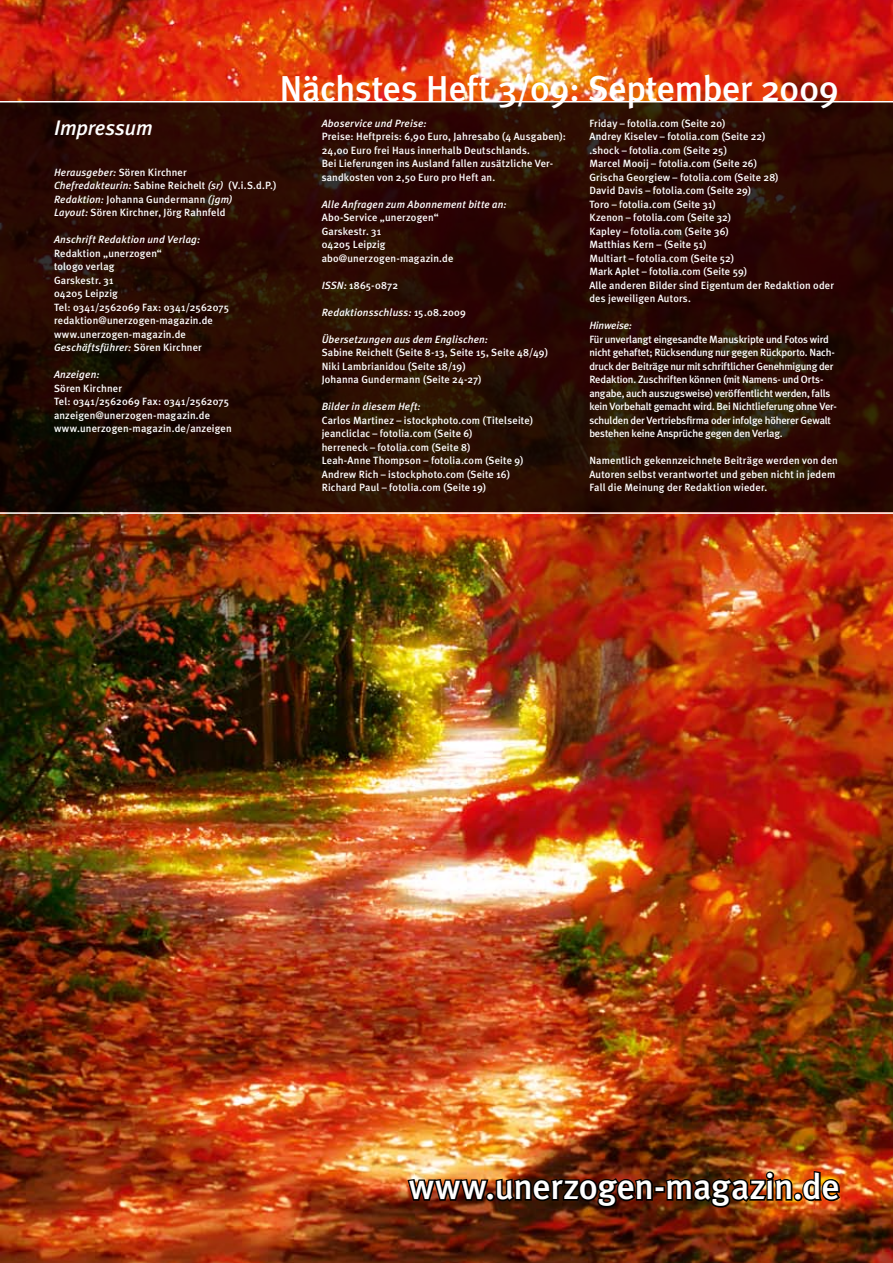
<style>
.page{position:relative;width:893px;height:1263px;background:#fff}
.page>*{position:absolute;margin:0;border:0;box-sizing:border-box;transform-origin:0 0}
.t1{font:500 36px "Meta Plus";letter-spacing:-.01em;color:#fff}
.t2{font:italic 500 21px "Meta Plus";color:#fff}
.t3{font:500 10.5px/13.5px "Meta Plus";letter-spacing:.015em;color:#fff}
.t4{font:500 10.5px/13.5px "Meta Plus";letter-spacing:-.015em;color:#fff}
.t5{font:italic 500 10.5px "Meta Plus";letter-spacing:.015em;color:#fff}
.t6{font:italic 500 10.5px "Meta Plus";letter-spacing:-.015em;color:#fff}
.s1{font-style:italic}
.s2{font-style:normal}
</style>
<div class="page">
<div style="left:0;top:1149px;width:10px;height:114px;background:#000;opacity:.5"></div>
<img style="left:1px;top:0;width:892px;height:1263px">
<svg style="left:406px;top:1176px;width:248px;height:33px;background:#3b1708"></svg>
<div style="left:654px;top:1186px;width:11px;height:7px;border:3px solid #000"></div>
<img style="left:663px;top:1170px;width:131px;height:39px">
<div style="left:794px;top:1192px;width:8px;height:9px;border:3px solid #000;border-radius:50%"></div>
<svg style="left:801px;top:1169px;width:41px;height:34px"></svg>
<svg style="left:0;top:103px;width:893px;height:409px;background:#270a02"></svg>
<hr style="left:0;top:512px;width:893px;height:2px;background:#fff">
<hr style="left:0;top:101px;width:893px;height:1px;background:#fff">
<h1 class="t1" style="left:279px;top:68px;width:561px">Nächstes Heft 3/09: September 2009</h1>
<h2 class="t2" style="left:54px;top:115px;width:100px">Impressum</h2>
<p class="t3" style="left:54px;top:165px;width:224px"><span class="s1">Herausgeber:</span> Sören Kirchner<br><span class="s1">Chefredakteurin:</span> Sabine Reichelt <span class="s1">(sr)</span> (V.i.S.d.P.)<br><span class="s1">Redaktion:</span> Johanna Gundermann <span class="s1">(jgm)<br>Layout:</span> Sören Kirchner, Jörg Rahnfeld</p>
<p class="t5" style="left:54px;top:233px;width:148px">Anschrift Redaktion und Verlag:</p>
<p class="t3" style="left:54px;top:246px;width:177px">Redaktion „unerzogen“<br>tologo verlag<br>Garskestr. 31<br>04205 Leipzig<br>Tel: 0341/2562069 Fax: 0341/2562075 redaktion@unerzogen-magazin.de www.unerzogen-magazin.de<br><span class="s1">Geschäftsführer:</span> Sören Kirchner</p>
<p class="t5" style="left:54px;top:368px;width:47px">Anzeigen:</p>
<p class="t3" style="left:54px;top:381px;width:179px">Sören Kirchner<br>Tel: 0341/2562069 Fax: 0341/2562075 anzeigen@unerzogen-magazin.de www.unerzogen-magazin.de/anzeigen</p>
<p class="t5" style="left:322px;top:117px;width:106px">Aboservice und Preise:</p>
<p class="t3" style="left:322px;top:130px;width:246px">Preise: Heftpreis: 6,90 Euro, Jahresabo (4 Ausgaben):<br>24,00 Euro frei Haus innerhalb Deutschlands.<br>Bei Lieferungen ins Ausland fallen zusätzliche Ver&shy;sandkosten von 2,50 Euro pro Heft an.</p>
<p class="t5" style="left:322px;top:198px;width:186px">Alle Anfragen zum Abonnement bitte an:</p>
<p class="t3" style="left:322px;top:211px;width:133px">Abo-Service „unerzogen“<br>Garskestr. 31<br>04205 Leipzig abo@unerzogen-magazin.de</p>
<p class="t3" style="left:322px;top:278px;width:78px"><span class="s1">ISSN:</span> 1865-0872</p>
<p class="t5" style="left:322px;top:306px;width:146px">Redaktionsschluss: <span class="s2">15.08.2009</span></p>
<p class="t5" style="left:322px;top:333px;width:168px">Übersetzungen aus dem Englischen:</p>
<p class="t3" style="left:322px;top:346px;width:228px">Sabine Reichelt (Seite 8-13, Seite 15, Seite 48/49)<br>Niki Lambrianidou (Seite 18/19)<br>Johanna Gundermann (Seite 24-27)</p>
<p class="t5" style="left:322px;top:400px;width:101px">Bilder in diesem Heft:</p>
<p class="t3" style="left:322px;top:413px;width:213px">Carlos Martinez – istockphoto.com (Titelseite) jeancliclac – fotolia.com (Seite 6)<br>herreneck – fotolia.com (Seite 8)<br>Leah-Anne Thompson – fotolia.com (Seite 9)<br>Andrew Rich – istockphoto.com (Seite 16)<br>Richard Paul – fotolia.com (Seite 19)</p>
<p class="t3" style="left:589px;top:116px;width:246px">Friday – fotolia.com (Seite 20)<br>Andrey Kiselev – fotolia.com (Seite 22)<br>.shock – fotolia.com (Seite 25)<br>Marcel Mooij – fotolia.com (Seite 26)<br>Grischa Georgiew – fotolia.com (Seite 28)<br>David Davis – fotolia.com (Seite 29)<br>Toro – fotolia.com (Seite 31)<br>Kzenon – fotolia.com (Seite 32)<br>Kapley – fotolia.com (Seite 36)<br>Matthias Kern – (Seite 51)<br>Multiart – fotolia.com (Seite 52)<br>Mark Aplet – fotolia.com (Seite 59)<br>Alle anderen Bilder sind Eigentum der Redaktion oder des jeweiligen Autors.</p>
<p class="t6" style="left:589px;top:319px;width:44px">Hinweise:</p>
<p class="t4" style="left:589px;top:332px;width:249px">Für unverlangt eingesandte Manuskripte und Fotos wird nicht gehaftet; Rücksendung nur gegen Rückporto. Nach&shy;druck der Beiträge nur mit schriftlicher Genehmigung der Redaktion. Zuschriften können (mit Namens- und Orts&shy;angabe, auch auszugsweise) veröffentlicht werden, falls kein Vorbehalt gemacht wird. Bei Nichtlieferung ohne Ver&shy;schulden der Vertriebsfirma oder infolge höherer Gewalt bestehen keine Ansprüche gegen den Verlag.</p>
<p class="t3" style="left:589px;top:454px;width:250px">Namentlich gekennzeichnete Beiträge werden von den<br>Autoren selbst verantwortet und geben nicht in jedem<br>Fall die Meinung der Redaktion wieder.</p>
<h1 class="t1" style="left:409px;top:1166px;width:432px">www.unerzogen-magazin.de</h1>
</div>
